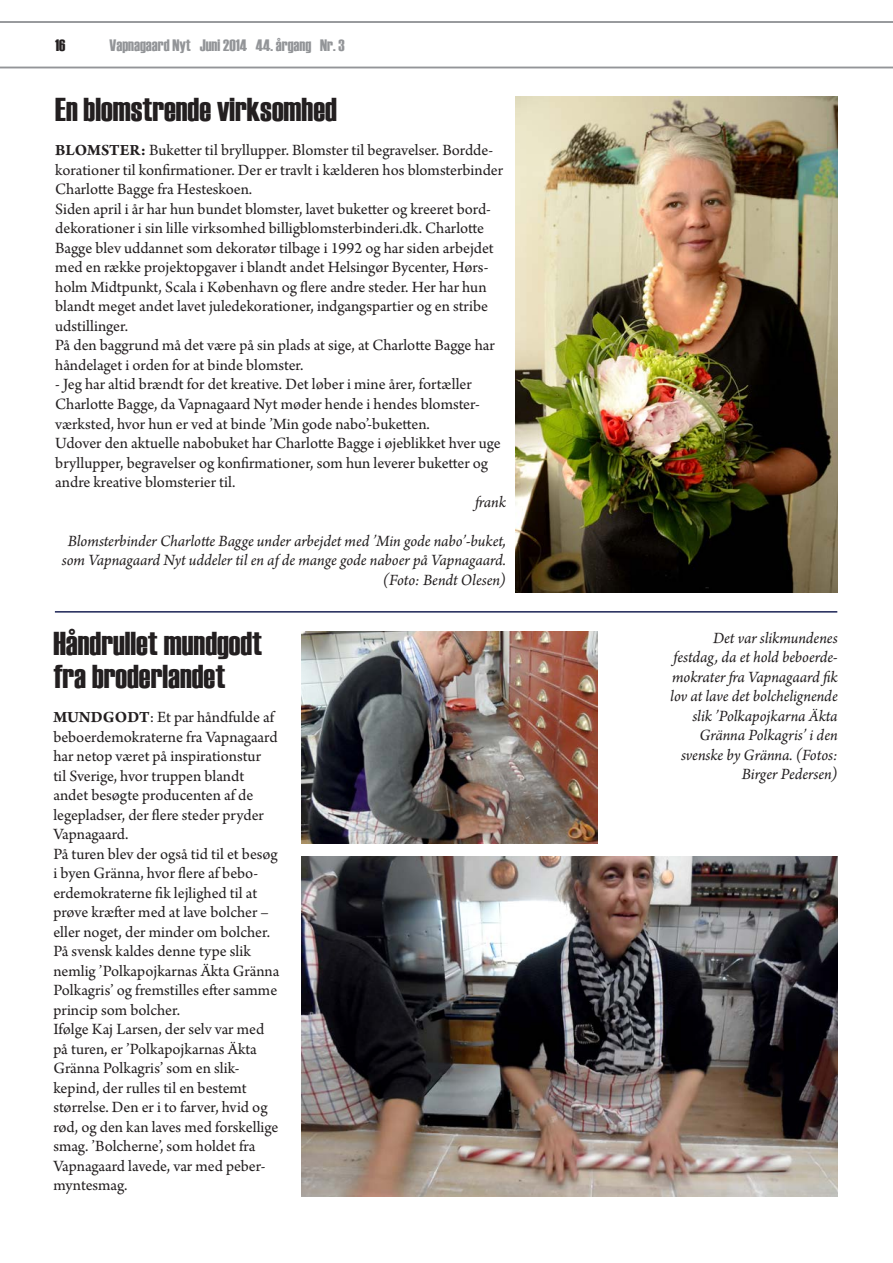
<style>
.page{position:relative;width:893px;height:1263px;background:#fff}
.page>*{position:absolute;margin:0;border:0;box-sizing:border-box;transform-origin:0 0}
.t1{font:33px/33px "Haettenschweiler";color:#231f20}
.Brødtekst{font:16.5px/19.5px "Arno Pro";letter-spacing:-.005em;color:#231f20}
.Brødtekst-2{font:italic 16.5px/19.5px "Arno Pro";letter-spacing:-.005em;color:#231f20;text-align:right}
.t2{font:16.5px "Haettenschweiler";color:#939598}
.t3{font:16.5px "Haettenschweiler";color:#231f20}
.s1{font-weight:700}
</style>
<div class="page">
<hr style="left:0;top:67px;width:893px;height:1px;background:#939598">
<hr style="left:0;top:21px;width:893px;height:2px;background:#939598">
<img style="left:515px;top:97px;width:323px;height:495px">
<img style="left:302px;top:857px;width:536px;height:339px">
<img style="left:302px;top:631px;width:295px;height:212px">
<hr style="left:55px;top:611px;width:782px;height:2px;background:#1c2455">
<p class="t3" style="left:55px;top:34px;width:12px">16</p>
<p class="t2" style="left:110px;top:34px;width:237px">Vapnagaard Nyt Juni 2014 44. årgang Nr. 3</p>
<p class="t1" style="left:55px;top:93px;width:283px">En blomstrende virksomhed</p>
<p class="Brødtekst" style="left:55px;top:142px;width:449px"><span class="s1">BLOMSTER:</span> Buketter til bryllupper. Blomster til begravelser. Bordde&shy;korationer til konfirmationer. Der er travlt i kælderen hos blomsterbinder<br>Charlotte Bagge fra Hesteskoen.</p>
<p class="Brødtekst" style="left:55px;top:200px;width:440px">Siden april i år har hun bundet blomster, lavet buketter og kreeret bord&shy;dekorationer i sin lille virksomhed billigblomsterbinderi.dk. Charlotte Bagge blev uddannet som dekoratør tilbage i 1992 og har siden arbejdet med en række projektopgaver i blandt andet Helsingør Bycenter, Hørs&shy;holm Midtpunkt, Scala i København og flere andre steder. Her har hun blandt meget andet lavet juledekorationer, indgangspartier og en stribe udstillinger.</p>
<p class="Brødtekst" style="left:55px;top:337px;width:441px">På den baggrund må det være på sin plads at sige, at Charlotte Bagge har håndelaget i orden for at binde blomster.</p>
<p class="Brødtekst" style="left:55px;top:376px;width:426px">- Jeg har altid brændt for det kreative. Det løber i mine årer, fortæller<br>Charlotte Bagge, da Vapnagaard Nyt møder hende i hendes blomster&shy;værksted, hvor hun er ved at binde ’Min gode nabo’-buketten.</p>
<p class="Brødtekst" style="left:55px;top:434px;width:447px">Udover den aktuelle nabobuket har Charlotte Bagge i øjeblikket hver uge bryllupper, begravelser og konfirmationer, som hun leverer buketter og andre kreative blomsterier til.</p>
<p class="Brødtekst-2" style="left:475px;top:493px;width:32px">frank</p>
<p class="Brødtekst-2" style="left:62px;top:532px;width:446px">Blomsterbinder Charlotte Bagge under arbejdet med ’Min gode nabo’-buket, som Vapnagaard Nyt uddeler til en af de mange gode naboer på Vapnagaard. (Foto: Bendt Olesen)</p>
<p class="t1" style="left:53px;top:627px;width:210px">Håndrullet mundgodt fra broderlandet</p>
<p class="Brødtekst" style="left:53px;top:708px;width:226px"><span class="s1">MUNDGODT</span>: Et par håndfulde af beboerdemokraterne fra Vapnagaard har netop været på inspirationstur til Sverige, hvor truppen blandt andet besøgte producenten af de legepladser, der flere steder pryder<br>Vapnagaard.</p>
<p class="Brødtekst" style="left:53px;top:845px;width:228px">På turen blev der også tid til et besøg i byen Gränna, hvor flere af bebo&shy;erdemokraterne fik lejlighed til at prøve kræfter med at lave bolcher – eller noget, der minder om bolcher.<br>På svensk kaldes denne type slik nemlig ’Polkapojkarnas Äkta Gränna Polkagris’ og fremstilles efter samme princip som bolcher.</p>
<p class="Brødtekst" style="left:53px;top:1020px;width:227px">Ifølge Kaj Larsen, der selv var med på turen, er ’Polkapojkarnas Äkta<br>Gränna Polkagris’ som en slik&shy;kepind, der rulles til en bestemt størrelse. Den er i to farver, hvid og rød, og den kan laves med forskellige smag. ’Bolcherne’, som holdet fra<br>Vapnagaard lavede, var med peber&shy;myntesmag.</p>
<p class="Brødtekst-2" style="left:670px;top:629px;width:169px">Det var slikmundenes festdag, da et hold beboerde&shy;mokrater fra Vapnagaard fik lov at lave det bolchelignende slik ’Polkapojkarna Äkta<br>Gränna Polkagris’ i den svenske by Gränna. (Fotos:<br>Birger Pedersen)</p>
</div>
